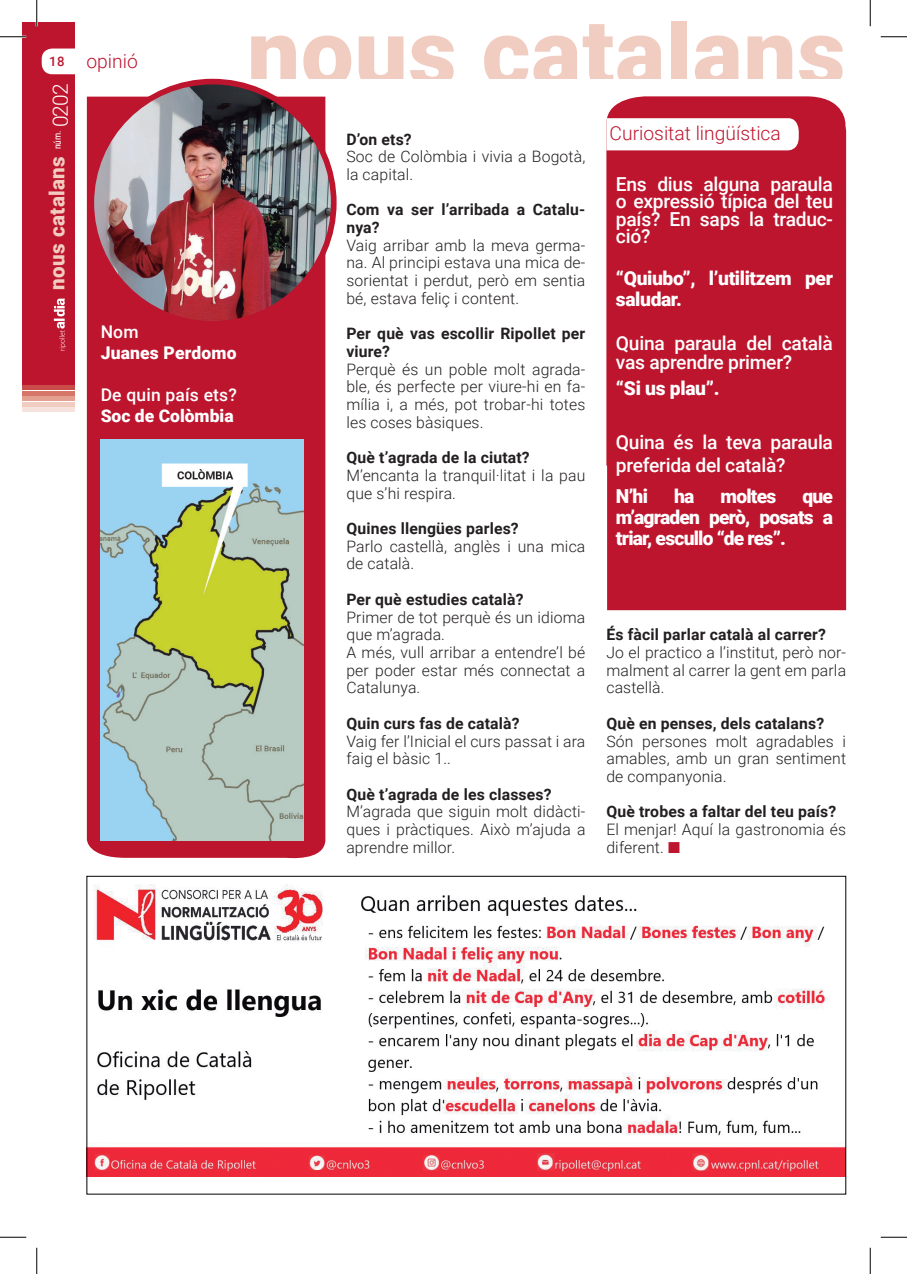
<style>
.page{position:relative;width:907px;height:1274px;background:#fff}
.page>*{position:absolute;margin:0;border:0;box-sizing:border-box;transform-origin:0 0}
.t1{font:900 93.8px "Roboto";letter-spacing:.01em;color:#f1ccc1}
.t2{font:900 21px "Roboto";letter-spacing:.02em;color:#f1ccc1}
.t3{font:500 19.25px/17.5px "Roboto";letter-spacing:-.015em;color:#fff}
.t4{font:900 19.25px/21px "Roboto";letter-spacing:-.04em;color:#fff;text-align:justify}
.t5{font:900 19.25px/21px "Roboto";letter-spacing:-.02em;color:#fff}
.t6{font:300 19.25px "Roboto";color:#bd152e}
.t7{font:900 17.5px "Roboto";color:#fff}
.t8{font:500 17.5px "Roboto";letter-spacing:.01em;color:#fff}
.t9{font:300 15.75px/17.7px "Roboto";letter-spacing:.01em;color:#231f20}
.t10{font:700 15.75px/17.7px "Roboto";letter-spacing:.01em;color:#231f20}
.t11{font:500 13.12px "Roboto";color:#bd152e}
.t12{font:9.62px "Roboto Condensed";color:#fff}
.s1{font-family:"Roboto";font-weight:300;font-size:21px}
.s2{color:#bd152e}
</style>
<div class="page">
<div style="left:22px;top:22px;width:52px;height:363px;background:#bd152e"></div>
<div style="left:22px;top:385px;width:53px;height:5px;background:#c94c4a"></div>
<div style="left:22px;top:396px;width:53px;height:5px;background:#e39f90"></div>
<div style="left:22px;top:407px;width:53px;height:5px;background:#f6e3dd"></div>
<div style="left:22px;top:391px;width:53px;height:5px;background:#d57669"></div>
<div style="left:22px;top:402px;width:53px;height:5px;background:#f1ccc1"></div>
<div style="left:42px;top:49px;width:126px;height:25px;background:#fff;border-radius:10px"></div>
<svg style="left:54px;top:298px;width:12px;height:53px"></svg>
<div style="left:87px;top:97px;width:238px;height:762px;background:#bd152e"></div>
<div style="left:606px;top:96px;width:240px;height:514px;background:#bd152e"></div>
<svg style="left:606px;top:118px;width:193px;height:32px"></svg>
<img style="left:91px;top:82px;width:243px;height:242px;border-radius:121px">
<div style="left:88px;top:79px;width:249px;height:248px;border:6px solid #bd152e;border-radius:50%"></div>
<img style="left:101px;top:440px;width:202px;height:400px">
<img style="left:88px;top:885px;width:756px;height:292px">
<hr style="left:0;top:36px;width:26px;height:2px;background:#fff">
<hr style="left:36px;top:0;width:2px;height:26px;background:#fff">
<svg style="left:0;top:36px;width:26px;height:1px"></svg>
<svg style="left:881px;top:36px;width:26px;height:1px"></svg>
<svg style="left:0;top:1237px;width:26px;height:1px"></svg>
<svg style="left:881px;top:1237px;width:26px;height:1px"></svg>
<svg style="left:36px;top:0;width:1px;height:26px"></svg>
<svg style="left:36px;top:1248px;width:1px;height:26px"></svg>
<svg style="left:870px;top:0;width:1px;height:26px"></svg>
<svg style="left:870px;top:1248px;width:1px;height:26px"></svg>
<p class="t11" style="left:49px;top:52px;width:17px">18</p>
<p class="t12" style="left:51px;top:149px;width:67px;rotate:-90deg">núm. <span class="s1">0202</span></p>
<h2 class="t2" style="left:42px;top:290px;width:135px;rotate:-90deg">nous catalans</h2>
<p class="t6" style="left:86px;top:47px;width:53px">opinió</p>
<h1 class="t1" style="left:247px;top:-13px;width:600px">nous catalans</h1>
<p class="t8" style="left:101px;top:319px;width:39px">Nom</p>
<p class="t7" style="left:101px;top:340px;width:137px">Juanes Perdomo</p>
<p class="t8" style="left:101px;top:382px;width:138px">De quin país ets?</p>
<p class="t7" style="left:101px;top:403px;width:134px">Soc de Colòmbia</p>
<p class="t10" style="left:346px;top:129px;width:67px">D’on ets?</p>
<p class="t9" style="left:346px;top:147px;width:240px">Soc de Colòmbia i vivia a Bogotà, la capital.</p>
<p class="t10" style="left:346px;top:200px;width:240px">Com va ser l’arribada a Catalu&shy;nya?</p>
<p class="t9" style="left:346px;top:236px;width:241px;text-align:justify">Vaig arribar amb la meva germa&shy;na. Al principi estava una mica de&shy;sorientat i perdut, però em sentia bé, estava feliç i content.</p>
<p class="t10" style="left:346px;top:324px;width:240px">Per què vas escollir Ripollet per viure?</p>
<p class="t9" style="left:346px;top:360px;width:241px;text-align:justify">Perquè és un poble molt agrada&shy;ble, és perfecte per viure-hi en fa&shy;mília i, a més, pot trobar-hi totes les coses bàsiques.</p>
<p class="t10" style="left:346px;top:448px;width:185px">Què t’agrada de la ciutat?</p>
<p class="t9" style="left:346px;top:466px;width:241px">M’encanta la tranquil·litat i la pau que s’hi respira.</p>
<p class="t10" style="left:346px;top:519px;width:174px">Quines llengües parles?</p>
<p class="t9" style="left:346px;top:537px;width:240px">Parlo castellà, anglès i una mica de català.</p>
<p class="t10" style="left:346px;top:590px;width:179px">Per què estudies català?</p>
<p class="t9" style="left:346px;top:608px;width:240px">Primer de tot perquè és un idioma que m’agrada.<br>A més, vull arribar a entendre’l bé per poder estar més connectat a<br>Catalunya.</p>
<p class="t10" style="left:346px;top:714px;width:175px">Quin curs fas de català?</p>
<p class="t9" style="left:346px;top:731px;width:240px">Vaig fer l’Inicial el curs passat i ara faig el bàsic 1..</p>
<p class="t10" style="left:346px;top:785px;width:207px">Què t’agrada de les classes?</p>
<p class="t9" style="left:346px;top:802px;width:241px;text-align:justify">M’agrada que siguin molt didàcti&shy;ques i pràctiques. Això m’ajuda a aprendre millor.</p>
<p class="t6" style="left:610px;top:119px;width:173px">Curiositat lingüística</p>
<p class="t3" style="left:616px;top:175px;width:219px;text-align:justify">Ens dius alguna paraula o expressió típica del teu país? En saps la traduc&shy;ció?</p>
<p class="t5" style="left:616px;top:267px;width:218px">“Quiubo”, l’utilitzem per saludar.</p>
<p class="t3" style="left:616px;top:333px;width:218px;line-height:19.2px">Quina paraula del català vas aprendre primer?</p>
<p class="t4" style="left:616px;top:377px;width:105px">“Si us plau”.</p>
<p class="t3" style="left:616px;top:430px;width:219px;line-height:22.8px">Quina és la teva paraula preferida del català?</p>
<p class="t4" style="left:616px;top:485px;width:34px">N’hi</p>
<p class="t4" style="left:674px;top:485px;width:22px">ha</p>
<p class="t4" style="left:720px;top:485px;width:57px">moltes</p>
<p class="t4" style="left:616px;top:485px;width:219px;text-indent:186px">que m’agraden però, posats a triar, escullo “de res”.</p>
<p class="t10" style="left:606px;top:625px;width:221px">És fàcil parlar català al carrer?</p>
<p class="t9" style="left:606px;top:643px;width:241px;text-align:justify">Jo el practico a l’institut, però nor&shy;malment al carrer la gent em parla castellà.</p>
<p class="t10" style="left:606px;top:714px;width:219px">Què en penses, dels catalans?</p>
<p class="t9" style="left:606px;top:732px;width:241px;text-align:justify">Són persones molt agradables i amables, amb un gran sentiment de companyonia.</p>
<p class="t10" style="left:606px;top:802px;width:231px">Què trobes a faltar del teu país?</p>
<p class="t9" style="left:606px;top:820px;width:241px">El menjar! Aquí la gastronomia és diferent. <span class="s2">■</span></p>
</div>
